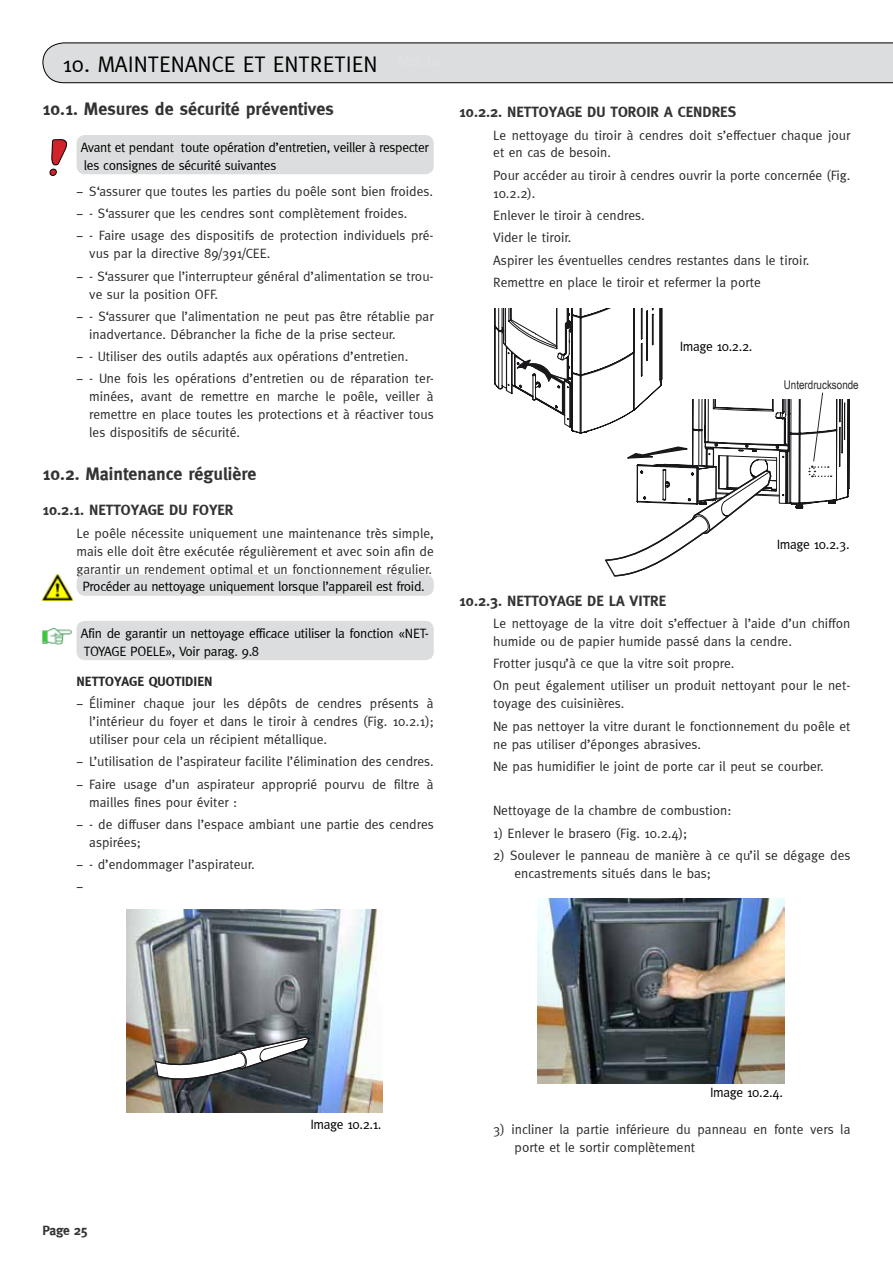
<style>
.page{position:relative;width:893px;height:1263px;background:#fff}
.page>*{position:absolute;margin:0;border:0;box-sizing:border-box;transform-origin:0 0}
.t1{font:22.5px "Meta";color:#000}
.t2{font:700 18px "Meta";color:#333}
.t3{font:700 15px "Meta";color:#333}
.t4{font:13.5px/22.2px "Meta";color:#282828}
.t5{font:13.5px/18px "Meta";letter-spacing:-.025em;color:#000}
.t6{font:700 13.5px "Meta";color:#282828}
.t7{font:700 13.5px "Meta";letter-spacing:-.025em;color:#333}
.t8{font:12px "Arial Narrow";color:#282828}
</style>
<div class="page">
<svg style="left:42px;top:42px;width:851px;height:41px;background:#d2d3d4"></svg>
<svg style="left:49px;top:139px;width:19px;height:36px"></svg>
<div style="left:49px;top:169px;width:8px;height:7px;border:1px solid #000;border-radius:50%"></div>
<div style="left:77px;top:135px;width:357px;height:39px;background:#dcddde;border-radius:9px"></div>
<img style="left:43px;top:574px;width:29px;height:26px">
<div style="left:77px;top:574px;width:357px;height:22px;background:#dcddde;border-radius:9px"></div>
<img style="left:127px;top:910px;width:256px;height:203px">
<svg style="left:154px;top:1036px;width:156px;height:44px"></svg>
<img style="left:42px;top:628px;width:30px;height:17px">
<div style="left:77px;top:621px;width:357px;height:39px;background:#dcddde;border-radius:9px"></div>
<img style="left:538px;top:898px;width:246px;height:186px">
<svg style="left:494px;top:308px;width:356px;height:269px"></svg>
<h1 class="t1" style="left:63px;top:51px;width:64px">10. MAINT</h1>
<h1 class="t1" style="left:159px;top:51px;width:26px">ENANC</h1>
<h1 class="t1" style="left:224px;top:51px;width:151px">E ET ENTRETI EN</h1>
<h2 class="t2" style="left:43px;top:99px;width:293px">10.1. Mesures de sécurité préventives</h2>
<p class="t5" style="left:81px;top:138px;width:350px">Avant et pendant toute opération d’entretien, veiller à respecter les consignes de sécurité suivantes</p>
<p class="t4" style="left:77px;top:180px;width:359px">− S‘assurer que toutes les parties du poêle sont bien froides. − - S‘assurer que les cendres sont complètement froides.<br>− - Faire usage des dispositifs de protection individuels pré-</p>
<p class="t4" style="left:77px;top:242px;width:359px;text-indent:13px">vus par la directive 89/391/CEE.<br>− - S‘assurer que l’interrupteur général d’alimentation se trou-</p>
<p class="t4" style="left:77px;top:283px;width:359px;text-indent:13px">ve sur la position OFF.<br>− - S‘assurer que l’alimentation ne peut pas être rétablie par</p>
<p class="t4" style="left:77px;top:323px;width:359px;text-indent:13px">inadvertance. Débrancher la fiche de la prise secteur.<br>− - Utiliser des outils adaptés aux opérations d’entretien.<br>− - Une fois les opérations d’entretien ou de réparation ter-</p>
<p class="t4" style="left:89px;top:387px;width:346px;line-height:18px;text-align:justify">minées, avant de remettre en marche le poêle, veiller à remettre en place toutes les protections et à réactiver tous les dispositifs de sécurité.</p>
<h2 class="t2" style="left:43px;top:464px;width:216px">10.2. Maintenance régulière</h2>
<p class="t3" style="left:43px;top:501px;width:192px">10.2.1. NETTOYAGE DU FOYER</p>
<p class="t4" style="left:77px;top:524px;width:359px;line-height:18px;text-align:justify">Le poêle nécessite uniquement une maintenance très simple, mais elle doit être exécutée régulièrement et avec soin afin de garantir un rendement optimal et un fonctionnement régulier.</p>
<p class="t5" style="left:82px;top:578px;width:344px">Procéder au nettoyage uniquement lorsque l’appareil est froid.</p>
<p class="t5" style="left:81px;top:624px;width:350px">Afin de garantir un nettoyage efficace utiliser la fonction «N ET-<br>TOYAGE POELE», Voir parag. 9.8</p>
<p class="t6" style="left:77px;top:673px;width:137px">NETTOYAGE QUOTIDIEN</p>
<p class="t4" style="left:89px;top:694px;width:346px;line-height:18px;text-align:justify;text-indent:-13px">− Éliminer chaque jour les dépôts de cendres présents à l’intérieur du foyer et dans le tiroir à cendres (Fig. 10.2.1); utiliser pour cela un récipient métallique.</p>
<p class="t4" style="left:77px;top:750px;width:359px">− L’utilisation de l’aspirateur facilite l’élimination des cendres. − Faire usage d’un aspirateur approprié pourvu de filtre à</p>
<p class="t4" style="left:77px;top:790px;width:359px;text-indent:13px">mailles fines pour éviter :<br>− - de diffuser dans l’espace ambiant une partie des cendres</p>
<p class="t4" style="left:77px;top:831px;width:180px;text-indent:13px">aspirées;<br>− - d’endommager l’aspirateur. −</p>
<p class="t3" style="left:459px;top:103px;width:279px">10.2.2. NETTOYAGE DU TOROIR A CENDRES</p>
<p class="t4" style="left:493px;top:126px;width:359px;line-height:18px">Le nettoyage du tiroir à cendres doit s’effectuer chaque jour et en cas de besoin.</p>
<p class="t4" style="left:493px;top:166px;width:359px;line-height:18px">Pour accéder au tiroir à cendres ouvrir la porte concernée (Fig.<br>10.2.2).</p>
<p class="t4" style="left:493px;top:204px;width:318px">Enlever le tiroir à cendres.<br>Vider le tiroir.<br>Aspirer les éventuelles cendres restantes dans le tiroir.<br>Remettre en place le tiroir et refermer la porte</p>
<p class="t5" style="left:680px;top:337px;width:74px">Image 10.2.2.</p>
<p class="t8" style="left:784px;top:376px;width:76px">Unterdrucksonde</p>
<p class="t5" style="left:777px;top:535px;width:74px">Image 10.2.3.</p>
<p class="t3" style="left:459px;top:592px;width:209px">10.2.3. NETTOYAGE DE LA VITRE</p>
<p class="t4" style="left:493px;top:614px;width:359px;line-height:18px">Le nettoyage de la vitre doit s’effectuer à l’aide d’un chiffon humide ou de papier humide passé dans la cendre.</p>
<p class="t4" style="left:493px;top:652px;width:359px">Frotter jusqu’à ce que la vitre soit propre.<br>On peut également utiliser un produit nettoyant pour le net-</p>
<p class="t4" style="left:493px;top:692px;width:359px">toyage des cuisinières.<br>Ne pas nettoyer la vitre durant le fonctionnement du poêle et</p>
<p class="t4" style="left:493px;top:733px;width:332px">ne pas utiliser d’éponges abrasives.<br>Ne pas humidifier le joint de porte car il peut se courber.</p>
<p class="t4" style="left:493px;top:799px;width:240px">Nettoyage de la chambre de combustion:</p>
<p class="t4" style="left:493px;top:822px;width:195px">1) Enlever le brasero (Fig. 10.2.4);</p>
<p class="t4" style="left:514px;top:846px;width:337px;line-height:18px;text-indent:-21px">2) Soulever le panneau de manière à ce qu’il se dégage des encastrements situés dans le bas;</p>
<p class="t7" style="left:43px;top:1223px;width:47px">Page 25</p>
<p class="t5" style="left:310px;top:1115px;width:73px">I mage 10.2.1.</p>
<p class="t5" style="left:710px;top:1083px;width:74px">I mage 10.2.4.</p>
<p class="t4" style="left:514px;top:1120px;width:337px;line-height:18px;text-indent:-21px">3) incliner la partie inférieure du panneau en fonte vers la porte et le sortir complètement</p>
</div>
